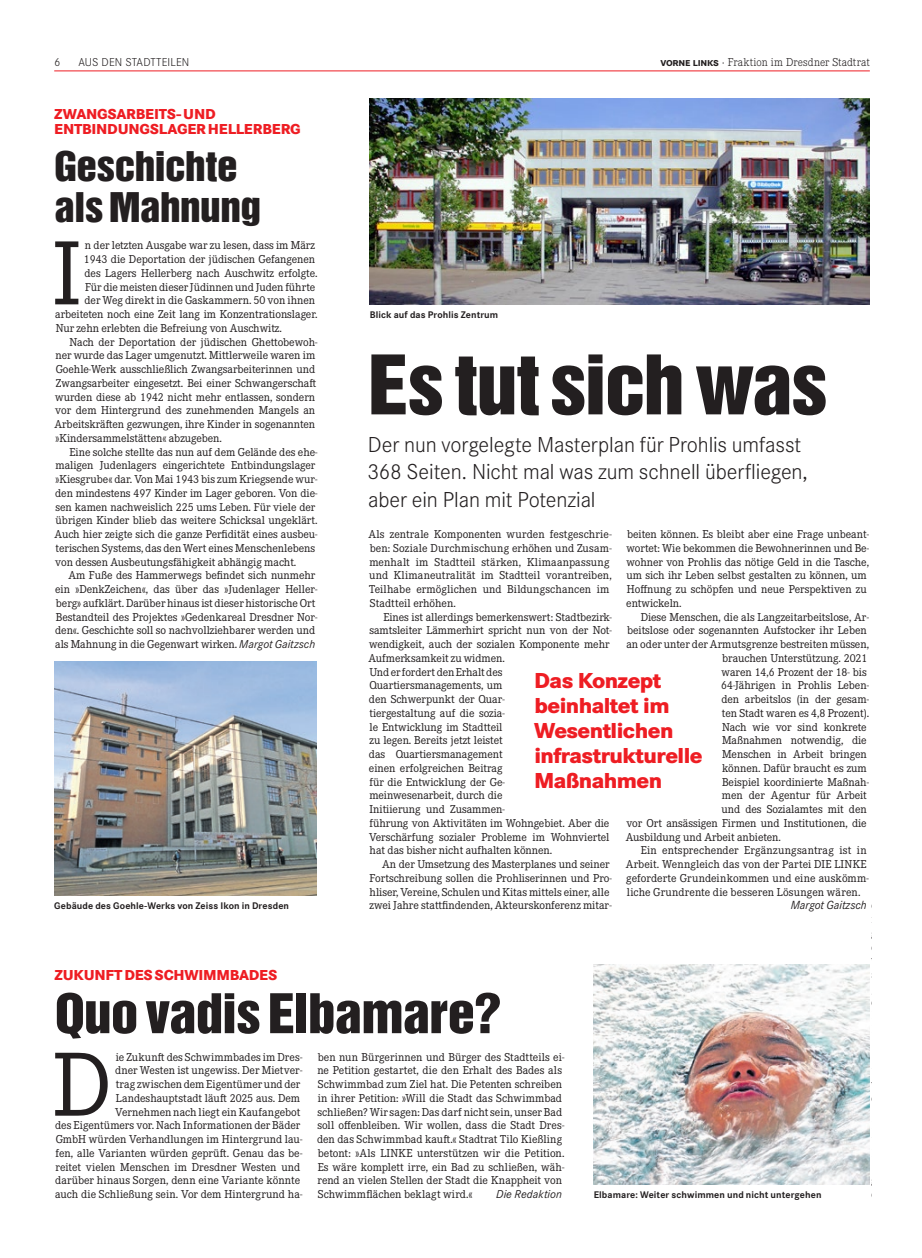
<style>
.page{position:relative;width:922px;height:1258px;background:#fff}
.page>*{position:absolute;margin:0;border:0;box-sizing:border-box;transform-origin:0 0}
.t1{font:94.38px "Corporate E Pro";color:#231f20}
.t2{font:75px "Helvetica Inserat";letter-spacing:-.02em;color:#231f20;scale:1.09 1}
.t3{font:50px "Helvetica Inserat";letter-spacing:-.02em;color:#231f20;scale:1.1 1}
.t4{font:37.5px/41.2px "Helvetica Inserat";letter-spacing:-.015em;color:#231f20;scale:1.1 1}
.t5{font:300 22.5px/27.5px "Corporate S Pro";letter-spacing:-.005em;color:#231f20}
.t6{font:800 22.5px/25px "Corporate S Pro";letter-spacing:-.025em;color:#ee1d23}
.t7{font:800 15px/15px "Corporate S Pro";letter-spacing:-.015em;color:#ee1d23}
.t8{font:italic 12.25px "Corporate S Pro";color:#231f20}
.t9{font:11.88px/13.8px "Corporate E Pro";letter-spacing:-.005em;color:#231f20}
.t10{font:11.88px "Corporate E Pro";letter-spacing:.015em;color:#231f20}
.t11{font:300 11.88px "Corporate E Pro";letter-spacing:.01em;color:#231f20}
.t12{font:300 11.88px "Corporate S Pro";letter-spacing:.005em;color:#231f20}
.t13{font:italic 11.88px "Corporate S Pro";letter-spacing:.005em;color:#231f20}
.t14{font:700 10px "Corporate S Pro";letter-spacing:.01em;color:#231f20}
.s1{font-family:"Corporate S Pro";font-style:italic}
.s2{font-family:"Corporate S Pro";font-weight:700}
.s3{font-family:"Corporate S Pro"}
.s4{font-family:"Corporate E Pro";font-style:normal;font-size:11.88px}
</style>
<div class="page">
<hr style="left:54px;top:71px;width:815px;height:1px;background:#ee1d23">
<img style="left:370px;top:98px;width:499px;height:206px">
<img style="left:593px;top:964px;width:276px;height:220px">
<img style="left:54px;top:662px;width:262px;height:234px">
<p class="t12" style="left:54px;top:53px;width:8px">6</p>
<p class="t12" style="left:78px;top:53px;width:112px">AUS DEN STADTTEILEN</p>
<p class="t7" style="left:54px;top:105px;width:248px">ZWANGSARBEITS- UND<br>ENTBINDUNGSLAGER HELLERBERG</p>
<h3 class="t4" style="left:54px;top:146px;width:190px">Geschichte als Mahnung</h3>
<h1 class="t1" style="left:52px;top:209px;width:30px">I</h1>
<p class="t9" style="left:85px;top:238px;width:231px">n der letzten Ausgabe war zu lesen, dass im März</p>
<p class="t9" style="left:84px;top:252px;width:233px">1943 die Deportation der jüdischen Gefangenen</p>
<p class="t9" style="left:84px;top:265px;width:234px">des Lagers Hellerberg nach Auschwitz erfolgte.</p>
<p class="t9" style="left:85px;top:279px;width:231px">Für die meisten dieser Jüdinnen und Juden führte</p>
<p class="t9" style="left:84px;top:293px;width:232px">der Weg direkt in die Gaskammern. 50 von ihnen</p>
<p class="t9" style="left:55px;top:307px;width:264px">arbeiteten noch eine Zeit lang im Konzentrationslager.</p>
<p class="t9" style="left:56px;top:320px;width:227px">Nur zehn erlebten die Befreiung von Auschwitz.</p>
<p class="t9" style="left:70px;top:334px;width:249px">Nach der Deportation der jüdischen Ghettobewoh-</p>
<p class="t9" style="left:56px;top:348px;width:261px">ner wurde das Lager umgenutzt. Mittlerweile waren im</p>
<p class="t9" style="left:56px;top:362px;width:261px">Goehle-Werk ausschließlich Zwangsarbeiterinnen und</p>
<p class="t9" style="left:56px;top:375px;width:261px">Zwangsarbeiter eingesetzt. Bei einer Schwangerschaft</p>
<p class="t9" style="left:55px;top:389px;width:261px">wurden diese ab 1942 nicht mehr entlassen, sondern</p>
<p class="t9" style="left:55px;top:403px;width:261px">vor dem Hintergrund des zunehmenden Mangels an</p>
<p class="t9" style="left:55px;top:417px;width:262px">Arbeitskräften gezwungen, ihre Kinder in sogenannten</p>
<p class="t9" style="left:56px;top:430px;width:168px">»Kindersammelstätten« abzugeben.</p>
<p class="t9" style="left:70px;top:444px;width:249px">Eine solche stellte das nun auf dem Gelände des ehe-</p>
<p class="t9" style="left:56px;top:458px;width:261px">maligen Judenlagers eingerichtete Entbindungslager</p>
<p class="t9" style="left:56px;top:472px;width:263px">»Kiesgrube« dar. Von Mai 1943 bis zum Kriegsende wur-</p>
<p class="t9" style="left:55px;top:485px;width:264px">den mindestens 497 Kinder im Lager geboren. Von die-</p>
<p class="t9" style="left:55px;top:499px;width:261px">sen kamen nachweislich 225 ums Leben. Für viele der</p>
<p class="t9" style="left:56px;top:513px;width:263px">übrigen Kinder blieb das weitere Schicksal ungeklärt.</p>
<p class="t9" style="left:55px;top:527px;width:264px">Auch hier zeigte sich die ganze Perfidität eines ausbeu-</p>
<p class="t9" style="left:56px;top:540px;width:261px">terischen Systems, das den Wert eines Menschenlebens</p>
<p class="t9" style="left:55px;top:554px;width:242px">von dessen Ausbeutungsfähigkeit abhängig macht.</p>
<p class="t9" style="left:68px;top:568px;width:248px">Am Fuße des Hammerwegs befindet sich nunmehr</p>
<p class="t9" style="left:55px;top:582px;width:264px">ein »DenkZeichen«, das über das »Judenlager Heller-</p>
<p class="t9" style="left:56px;top:595px;width:261px">berg» aufklärt. Darüber hinaus ist dieser historische Ort</p>
<p class="t9" style="left:56px;top:609px;width:263px">Bestandteil des Projektes »Gedenkareal Dresdner Nor-</p>
<p class="t9" style="left:55px;top:623px;width:261px">den«. Geschichte soll so nachvollziehbarer werden und</p>
<p class="t9" style="left:55px;top:637px;width:261px">als Mahnung in die Gegenwart wirken. <span class="s1">Margot Gaitzsch</span></p>
<p class="t14" style="left:54px;top:898px;width:236px">Gebäude des Goehle-Werks von Zeiss Ikon in Dresden</p>
<p class="t14" style="left:370px;top:307px;width:130px">Blick auf das Prohlis Zentrum</p>
<p class="t11" style="left:660px;top:54px;width:211px"><span class="s2">vorne links</span> <span class="s3">·</span> Fraktion im Dresdner Stadtrat</p>
<h2 class="t2" style="left:368px;top:340px;width:423px">Es tut sich was</h2>
<h3 class="t5" style="left:367px;top:429px;width:442px">Der nun vorgelegte Masterplan für Prohlis umfasst<br>368 Seiten. Nicht mal was zum schnell überfliegen, aber ein Plan mit Potenzial</h3>
<p class="t9" style="left:368px;top:527px;width:245px">Als zentrale Komponenten wurden festgeschrie&shy;ben: Soziale Durchmischung erhöhen und Zusam&shy;menhalt im Stadtteil stärken, Klimaanpassung und Klimaneutralität im Stadtteil vorantreiben, Teilhabe ermöglichen und Bildungschancen im Stadtteil erhöhen.</p>
<p class="t9" style="left:368px;top:609px;width:245px;text-indent:15px">Eines ist allerdings bemerkenswert: Stadtbezirk&shy;samtsleiter Lämmerhirt spricht nun von der Not&shy;wendigkeit, auch der sozialen Komponente mehr Aufmerksamkeit zu widmen.<br>Und er fordert den Erhalt des Quartiersmanagements, um<br>den Schwerpunkt der Quar-<br>tiergestaltung auf die sozia-<br>le Entwicklung im Stadtteil<br>zu legen. Bereits jetzt leistet<br>das Quartiersmanagement<br>einen erfolgreichen Beitrag<br>für die Entwicklung der Ge-<br>meinwesenarbeit, durch die<br>Initiierung und Zusammen-<br>führung von Aktivitäten im Wohngebiet. Aber die Verschärfung sozialer Probleme im Wohnviertel hat das bisher nicht aufhalten können.</p>
<p class="t9" style="left:369px;top:857px;width:243px;text-indent:13px">An der Umsetzung des Masterplanes und seiner Fortschreibung sollen die Prohliserinnen und Pro&shy;hliser, Vereine, Schulen und Kitas mittels einer, alle zwei Jahre stattfindenden, Akteurskonferenz mitar-</p>
<p class="t9" style="left:626px;top:527px;width:244px">beiten können. Es bleibt aber eine Frage unbeant&shy;wortet: Wie bekommen die Bewohnerinnen und Be&shy;wohner von Prohlis das nötige Geld in die Tasche, um sich ihr Leben selbst gestalten zu können, um Hoffnung zu schöpfen und neue Perspektiven zu entwickeln.</p>
<p class="t9" style="left:640px;top:609px;width:230px">Diese Menschen, die als Langzeitarbeitslose, Ar-</p>
<p class="t9" style="left:627px;top:623px;width:241px">beitslose oder sogenannten Aufstocker ihr Leben</p>
<p class="t9" style="left:626px;top:637px;width:244px">an oder unter der Armutsgrenze bestreiten müssen,</p>
<p class="t9" style="left:722px;top:650px;width:147px">brauchen Unterstützung. 2021</p>
<p class="t9" style="left:721px;top:664px;width:147px">waren 14,6 Prozent der 18- bis</p>
<p class="t9" style="left:721px;top:678px;width:149px">64-Jährigen in Prohlis Leben-</p>
<p class="t9" style="left:721px;top:692px;width:149px">den arbeitslos (in der gesam-</p>
<p class="t9" style="left:721px;top:705px;width:149px">ten Stadt waren es 4,8 Prozent).</p>
<p class="t9" style="left:722px;top:719px;width:146px">Nach wie vor sind konkrete</p>
<p class="t9" style="left:722px;top:733px;width:146px">Maßnahmen notwendig, die</p>
<p class="t9" style="left:722px;top:747px;width:146px">Menschen in Arbeit bringen</p>
<p class="t9" style="left:722px;top:760px;width:146px">können. Dafür braucht es zum</p>
<p class="t9" style="left:722px;top:774px;width:148px">Beispiel koordinierte Maßnah-</p>
<p class="t9" style="left:721px;top:788px;width:147px">men der Agentur für Arbeit</p>
<p class="t9" style="left:721px;top:802px;width:147px">und des Sozialamtes mit den</p>
<p class="t9" style="left:626px;top:815px;width:242px">vor Ort ansässigen Firmen und Institutionen, die</p>
<p class="t9" style="left:625px;top:829px;width:157px">Ausbildung und Arbeit anbieten.</p>
<p class="t10" style="left:640px;top:842px;width:227px">Ein entsprechender Ergänzungsantrag ist in</p>
<p class="t9" style="left:625px;top:857px;width:242px">Arbeit. Wenngleich das von der Partei DIE LINKE</p>
<p class="t9" style="left:626px;top:870px;width:244px">geforderte Grundeinkommen und eine auskömm-</p>
<p class="t10" style="left:626px;top:884px;width:235px">liche Grundrente die besseren Lösungen wären.</p>
<p class="t8" style="left:790px;top:896px;width:135px">Margot Gaitzsch <span class="s4">den müsse</span></p>
<h3 class="t6" style="left:534px;top:666px;width:170px">Das Konzept beinhaltet im<br>Wesentlichen infrastrukturelle<br>Maßnahmen</h3>
<p class="t7" style="left:55px;top:966px;width:224px">ZUKUNFT DES SCHWIMMBADES</p>
<h3 class="t3" style="left:55px;top:984px;width:407px">Quo vadis Elbamare?</h3>
<p class="t9" style="left:55px;top:1049px;width:249px;text-align:right">ie Zukunft des Schwimmbades im Dres-<br>dner Westen ist ungewiss. Der Mietver-<br>trag zwischen dem Eigentümer und der Landeshauptstadt läuft 2025 aus. Dem<br>Vernehmen nach liegt ein Kaufangebot<br>des Eigentümers vor. Nach Informationen der Bäder GmbH würden Verhandlungen im Hintergrund lau&shy;fen, alle Varianten würden geprüft. Genau das be&shy;reitet vielen Menschen im Dresdner Westen und darüber hinaus Sorgen, denn eine Variante könnte auch die Schließung sein. Vor dem Hintergrund ha-</p>
<p class="t9" style="left:317px;top:1049px;width:249px">ben nun Bürgerinnen und Bürger des Stadtteils ei&shy;ne Petition gestartet, die den Erhalt des Bades als Schwimmbad zum Ziel hat. Die Petenten schreiben in ihrer Petition: »Will die Stadt das Schwimmbad schließen? Wir sagen: Das darf nicht sein, unser Bad soll offenbleiben. Wir wollen, dass die Stadt Dres&shy;den das Schwimmbad kauft.« Stadtrat Tilo Kießling betont: »Als LINKE unterstützen wir die Petition.<br>Es wäre komplett irre, ein Bad zu schließen, wäh&shy;rend an vielen Stellen der Stadt die Knappheit von Schwimmflächen beklagt wird.«</p>
<h1 class="t1" style="left:52px;top:1020px;width:60px">D</h1>
<p class="t13" style="left:496px;top:1186px;width:67px">Die Redaktion</p>
<p class="t14" style="left:593px;top:1187px;width:229px">Elbamare: Weiter schwimmen und nicht untergehen</p>
</div>
